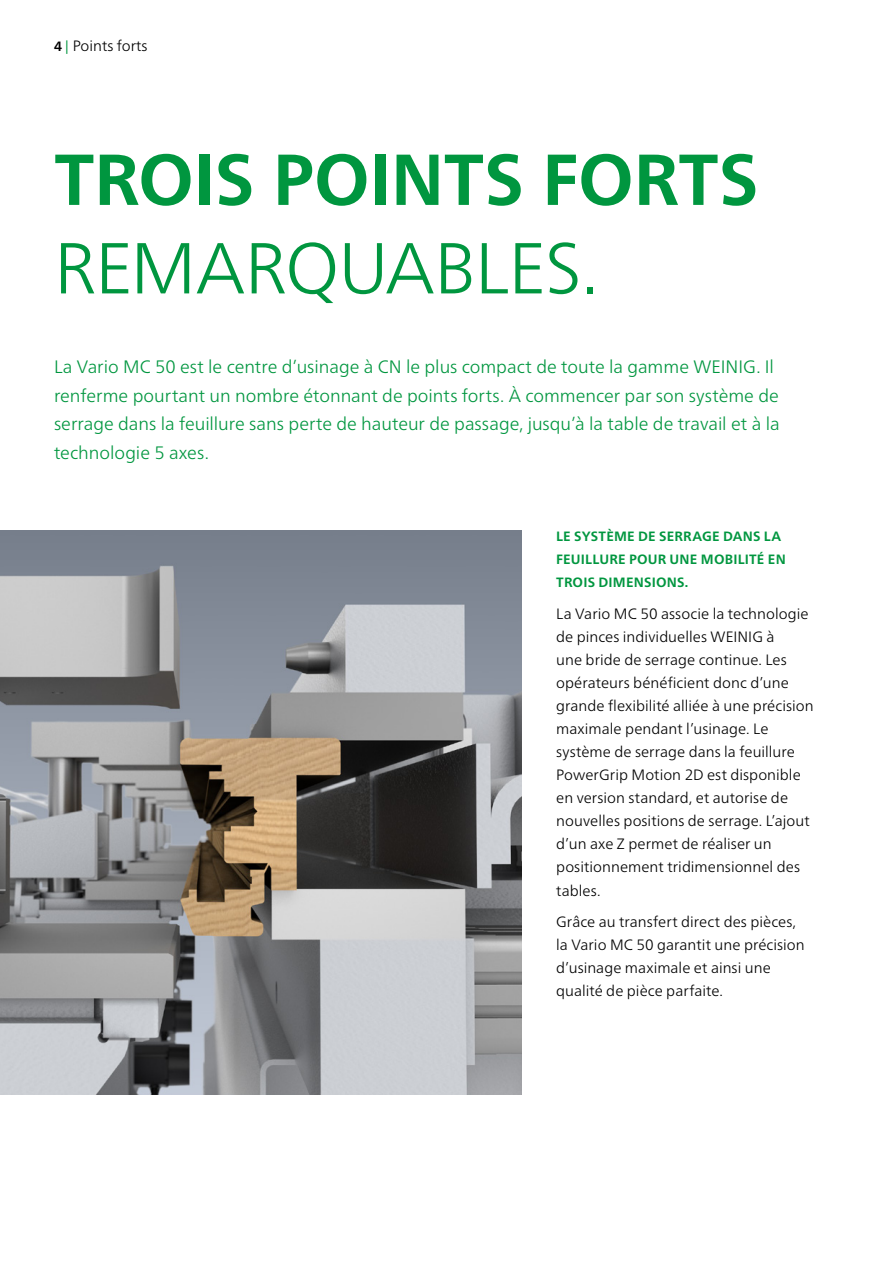
<style>
.page{position:relative;width:893px;height:1263px;background:#fff}
.page>*{position:absolute;margin:0;border:0;box-sizing:border-box;transform-origin:0 0}
.t1{font:700 72px "Frutiger Neue LT Pro";letter-spacing:-.01em;color:#00963f}
.t2{font:300 72px "Frutiger Neue LT Pro";letter-spacing:-.015em;color:#00963f}
.t3{font:300 18px/28.5px "Frutiger Neue LT Pro";color:#00963f}
.t4{font:300 15px/23.1px "Frutiger Neue LT Pro";letter-spacing:.005em;color:#000}
.t5{font:700 13.5px/23.1px "Frutiger Neue LT Pro";letter-spacing:.015em;color:#00963f}
.s1{font-weight:700;font-size:13.5px}
.s2{font-weight:400;font-size:13.5px;color:#00963f}
</style>
<div class="page">
<img style="left:0;top:531px;width:522px;height:563px">
<p class="t4" style="left:54px;top:35px;width:95px"><span class="s1">4</span> <span class="s2">|</span> Points forts</p>
<h1 class="t1" style="left:54px;top:137px;width:706px">TROIS POINTS FORTS</h1>
<h1 class="t2" style="left:54px;top:225px;width:546px">REMARQUABLES.</h1>
<p class="t3" style="left:54px;top:353px;width:727px">La Vario MC 50 est le centre d’usinage à CN le plus compact de toute la gamme WEINIG. Il renferme pourtant un nombre étonnant de points forts. À commencer par son système de serrage dans la feuillure sans perte de hauteur de passage, jusqu’à la table de travail et à la technologie 5 axes.</p>
<p class="t5" style="left:556px;top:525px;width:231px">LE SYSTÈME DE SERRAGE DANS LA<br>FEUILLURE POUR UNE MOBILITÉ EN<br>TROIS DIMENSIONS.</p>
<p class="t4" style="left:556px;top:602px;width:259px">La Vario MC 50 associe la technologie de pinces individuelles WEINIG à<br>une bride de serrage continue. Les opérateurs bénéficient donc d’une grande flexibilité alliée à une précision maximale pendant l’usinage. Le système de serrage dans la feuillure PowerGrip Motion 2D est disponible en version standard, et autorise de nouvelles positions de serrage. L’ajout d’un axe Z permet de réaliser un positionnement tridimensionnel des tables.</p>
<p class="t4" style="left:556px;top:910px;width:250px">Grâce au transfert direct des pièces, la Vario MC 50 garantit une précision d’usinage maximale et ainsi une qualité de pièce parfaite.</p>
</div>
